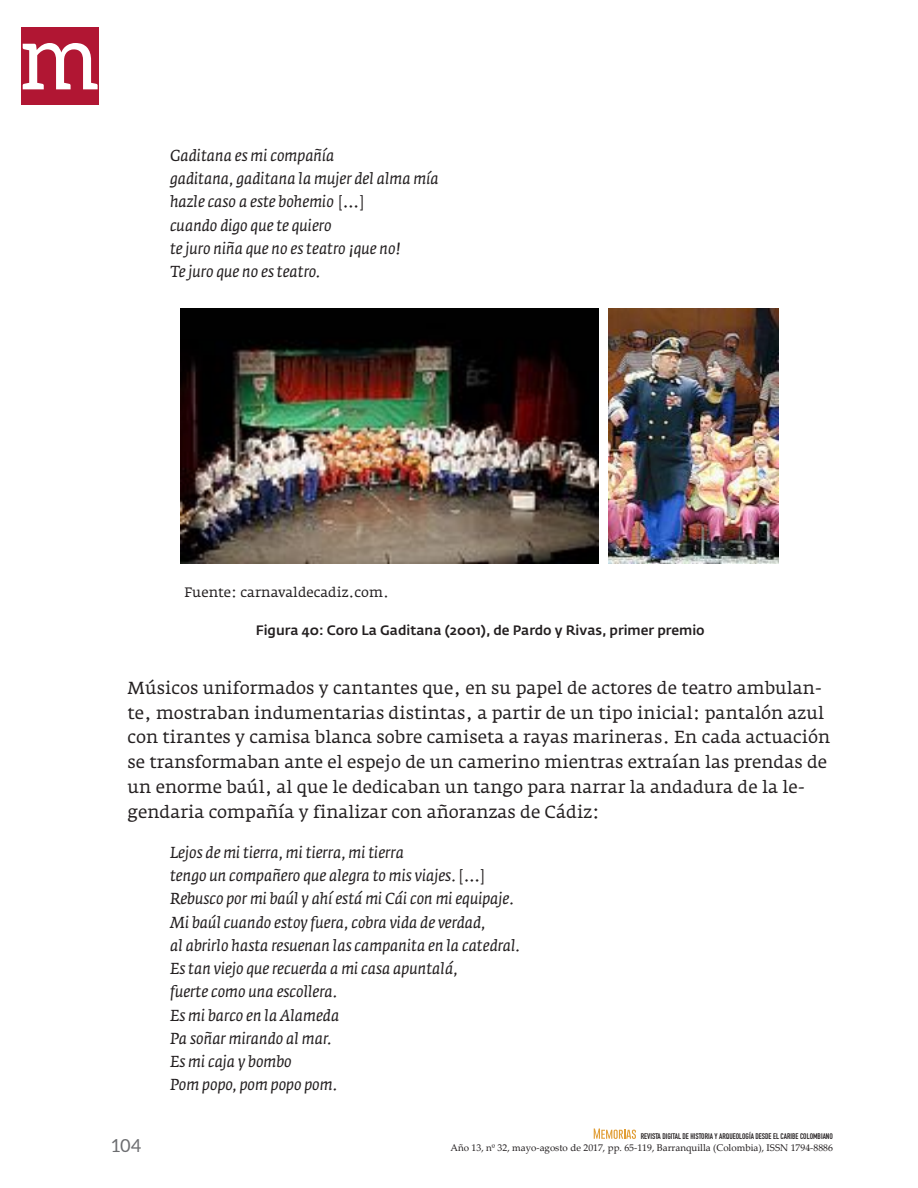
<style>
.page{position:relative;width:918px;height:1188px;background:#fff}
.page>*{position:absolute;margin:0;border:0;box-sizing:border-box;transform-origin:0 0}
.t1{font:18px "Aleo";color:#6c6d70}
.t2{font:17.25px/24.8px "Fedra Serif A";color:#231f20}
.t3{font:italic 15.75px/23.2px "Fedra Serif A";color:#231f20}
.t4{font:500 13.5px "Fedra Sans Std";color:#231f20}
.t5{font:13.5px "Fedra Serif A";color:#231f20}
.t6{font:9.75px "Palatino Linotype";color:#231f20}
.t7{font:8.1px "DIN Engschrift Std";color:#231f20}
.s1{font-style:normal}
</style>
<div class="page">
<svg style="left:594px;top:1129px;width:42px;height:10px"></svg>
<div style="left:21px;top:27px;width:78px;height:78px;background:#b11633"></div>
<svg style="left:23px;top:43px;width:75px;height:46px"></svg>
<img style="left:181px;top:309px;width:417px;height:255px">
<img style="left:609px;top:309px;width:170px;height:255px">
<p class="t3" style="left:170px;top:144px;width:270px">Gaditana es mi compañía<br>gaditana, gaditana la mujer del alma mía hazle caso a este bohemio <span class="s1">[…]<br></span>cuando digo que te quiero<br>te juro niña que no es teatro ¡que no!<br>Te juro que no es teatro.</p>
<p class="t5" style="left:185px;top:584px;width:206px">Fuente: carnavaldecadiz.com.</p>
<p class="t4" style="left:256px;top:622px;width:451px">Figura 40: Coro La Gaditana (2001), de Pardo y Rivas, primer premio</p>
<p class="t2" style="left:128px;top:675px;width:704px">Músicos uniformados y cantantes que, en su papel de actores de teatro ambulan&shy;te, mostraban indumentarias distintas, a partir de un tipo inicial: pantalón azul con tirantes y camisa blanca sobre camiseta a rayas marineras. En cada actuación se transformaban ante el espejo de un camerino mientras extraían las prendas de un enorme baúl, al que le dedicaban un tango para narrar la andadura de la le&shy;gendaria compañía y finalizar con añoranzas de Cádiz:</p>
<p class="t3" style="left:170px;top:841px;width:351px">Lejos de mi tierra, mi tierra, mi tierra<br>tengo un compañero que alegra to mis viajes. <span class="s1">[…] </span>Rebusco por mi baúl y ahí está mi Cái con mi equipaje.<br>Mi baúl cuando estoy fuera, cobra vida de verdad,<br>al abrirlo hasta resuenan las campanita en la catedral.<br>Es tan viejo que recuerda a mi casa apuntalá,<br>fuerte como una escollera.<br>Es mi barco en la Alameda<br>Pa soñar mirando al mar.<br>Es mi caja y bombo<br>Pom popo, pom popo pom.</p>
<p class="t1" style="left:112px;top:1136px;width:31px">104</p>
<p class="t7" style="left:641px;top:1131px;width:194px">REVISTA DIGITAL DE HISTORIA Y ARQUEOLOGÍA DESDE EL CARIBE COLOMBIANO</p>
<p class="t6" style="left:451px;top:1143px;width:384px">Año 13, nº 32, mayo-agosto de 2017, pp. 65-119, Barranquilla (Colombia), ISSN 1794-8886</p>
</div>
